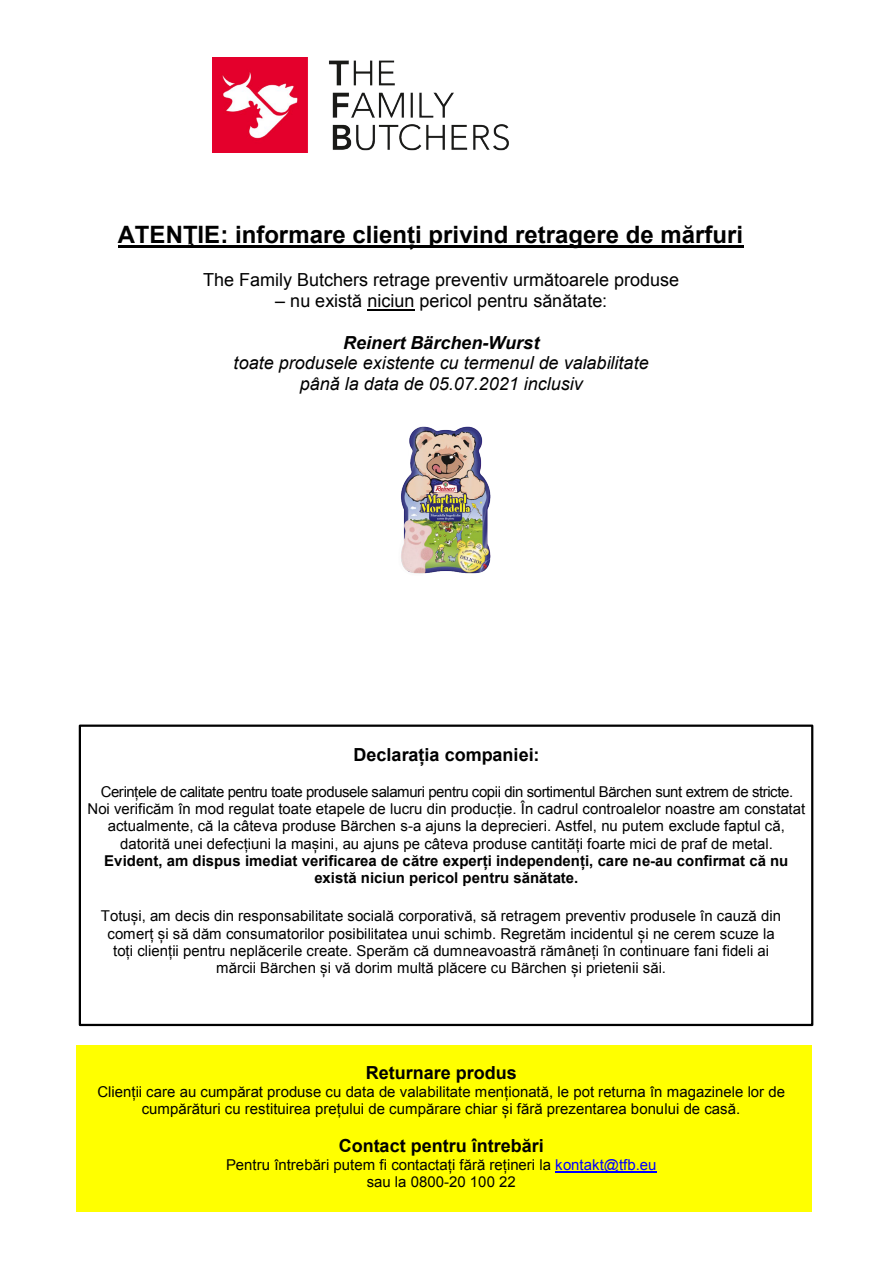
<style>
.page{position:relative;width:893px;height:1263px;background:#fff}
.page>*{position:absolute;margin:0;border:0;box-sizing:border-box;transform-origin:0 0}
.t1{font:700 24px "Arial";color:#000}
.t2{font:18px "Arial";color:#000}
.t3{font:italic 18px/20.7px "Arial";color:#000;text-align:center}
.t4{font:700 18px "Arial";color:#000}
.t5{font:italic 700 18px "Arial";color:#000}
.t6{font:15px/17.2px "Arial";color:#000;text-align:center}
.t7{font:700 15px/17.1px "Arial";color:#000;text-align:center}
.s1{color:#00f}
</style>
<div class="page">
<img style="left:213px;top:57px;width:295px;height:96px">
<div style="left:76px;top:1045px;width:736px;height:167px;background:#ff0"></div>
<hr style="left:118px;top:246px;width:625px;height:2px;background:#000">
<hr style="left:367px;top:309px;width:48px;height:1px;background:#000">
<hr style="left:555px;top:1171px;width:101px;height:1px;background:#00f">
<img style="left:401px;top:426px;width:90px;height:148px">
<div style="left:79px;top:724px;width:734px;height:302px;border:2px solid #000"></div>
<h1 class="t1" style="left:118px;top:219px;width:627px">ATENŢIE: informare clienți privind retragere de mărfuri</h1>
<p class="t2" style="left:203px;top:268px;width:478px">The Family Butchers retrage preventiv următoarele produse</p>
<p class="t2" style="left:275px;top:289px;width:334px">– nu există niciun pericol pentru sănătate:</p>
<p class="t5" style="left:343px;top:331px;width:198px">Reinert Bärchen-Wurst</p>
<p class="t3" style="left:234px;top:353px;width:417px">toate produsele existente cu termenul de valabilitate până la data de 05.07.2021 inclusiv</p>
<p class="t4" style="left:354px;top:743px;width:188px">Declarația companiei:</p>
<p class="t6" style="left:88px;top:783px;width:719px">Cerințele de calitate pentru toate produsele salamuri pentru copii din sortimentul Bärchen sunt extrem de stricte.<br>Noi verificăm în mod regulat toate etapele de lucru din producție. În cadrul controalelor noastre am constatat actualmente, că la câteva produse Bärchen s-a ajuns la deprecieri. Astfel, nu putem exclude faptul că, datorită unei defecțiuni la mașini, au ajuns pe câteva produse cantități foarte mici de praf de metal.</p>
<p class="t7" style="left:104px;top:852px;width:686px">Evident, am dispus imediat verificarea de către experți independenți, care ne-au confirmat că nu există niciun pericol pentru sănătate.</p>
<p class="t6" style="left:101px;top:908px;width:682px">Totuși, am decis din responsabilitate socială corporativă, să retragem preventiv produsele în cauză din comerț și să dăm consumatorilor posibilitatea unui schimb. Regretăm incidentul și ne cerem scuze la toți clienții pentru neplăcerile create. Sperăm că dumneavoastră rămâneți în continuare fani fideli ai mărcii Bärchen și vă dorim multă plăcere cu Bärchen și prietenii săi.</p>
<p class="t4" style="left:366px;top:1061px;width:153px">Returnare produs</p>
<p class="t6" style="left:97px;top:1083px;width:689px">Clienții care au cumpărat produse cu data de valabilitate menționată, le pot returna în magazinele lor de cumpărături cu restituirea prețului de cumpărare chiar și fără prezentarea bonului de casă.</p>
<p class="t4" style="left:339px;top:1133px;width:207px">Contact pentru întrebări</p>
<p class="t6" style="left:226px;top:1156px;width:432px">Pentru întrebări putem fi contactați fără rețineri la <span class="s1">kontakt@tfb.eu </span>sau la 0800-20 100 22</p>
</div>
